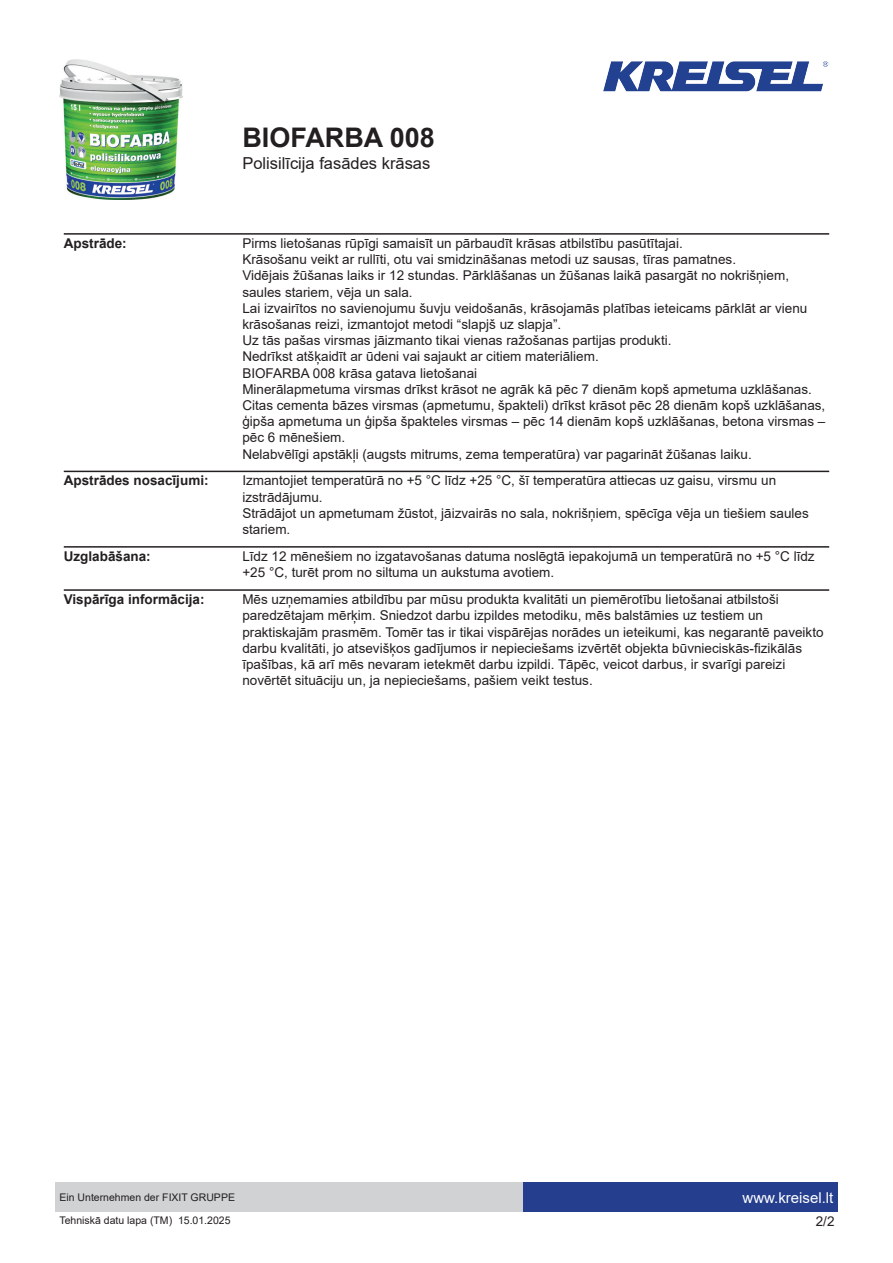
<style>
.page{position:relative;width:893px;height:1263px;background:#fff}
.page>*{position:absolute;margin:0;border:0;box-sizing:border-box;transform-origin:0 0}
.t1{font:700 27px "Arial";color:#231f20}
.t2{font:16.5px "Arial";color:#231f20}
.t3{font:15px "Arial";color:#fff}
.t4{font:13.5px/16.2px "Arial";color:#231f20}
.t5{font:700 13.5px "Arial";color:#231f20}
.t6{font:10.5px "Arial";color:#231f20}
</style>
<div class="page">
<img style="left:60px;top:60px;width:123px;height:140px">
<img style="left:603px;top:61px;width:226px;height:31px">
<div style="left:523px;top:1182px;width:315px;height:30px;background:#253f8e"></div>
<div style="left:55px;top:1182px;width:468px;height:30px;background:#d1d2d4"></div>
<hr style="left:64px;top:233px;width:765px;height:2px;background:#231f20">
<hr style="left:64px;top:471px;width:765px;height:1px;background:#231f20">
<hr style="left:64px;top:546px;width:765px;height:2px;background:#231f20">
<hr style="left:64px;top:589px;width:765px;height:2px;background:#231f20">
<h1 class="t1" style="left:242px;top:119px;width:194px">BIOFARBA 008</h1>
<p class="t2" style="left:242px;top:152px;width:189px">Polisilīcija fasādes krāsas</p>
<p class="t5" style="left:64px;top:234px;width:65px">Apstrāde:</p>
<p class="t4" style="left:242px;top:235px;width:584px">Pirms lietošanas rūpīgi samaisīt un pārbaudīt krāsas atbilstību pasūtītajai.<br>Krāsošanu veikt ar rullīti, otu vai smidzināšanas metodi uz sausas, tīras pamatnes.<br>Vidējais žūšanas laiks ir 12 stundas. Pārklāšanas un žūšanas laikā pasargāt no nokrišņiem, saules stariem, vēja un sala.<br>Lai izvairītos no savienojumu šuvju veidošanās, krāsojamās platības ieteicams pārklāt ar vienu krāsošanas reizi, izmantojot metodi “slapjš uz slapja”.<br>Uz tās pašas virsmas jāizmanto tikai vienas ražošanas partijas produkti.<br>Nedrīkst atšķaidīt ar ūdeni vai sajaukt ar citiem materiāliem.<br>BIOFARBA 008 krāsa gatava lietošanai<br>Minerālapmetuma virsmas drīkst krāsot ne agrāk kā pēc 7 dienām kopš apmetuma uzklāšanas.<br>Citas cementa bāzes virsmas (apmetumu, špakteli) drīkst krāsot pēc 28 dienām kopš uzklāšanas, ģipša apmetuma un ģipša špakteles virsmas – pēc 14 dienām kopš uzklāšanas, betona virsmas – pēc 6 mēnešiem.<br>Nelabvēlīgi apstākļi (augsts mitrums, zema temperatūra) var pagarināt žūšanas laiku.</p>
<p class="t5" style="left:64px;top:471px;width:146px">Apstrādes nosacījumi:</p>
<p class="t4" style="left:242px;top:472px;width:568px">Izmantojiet temperatūrā no +5 °C līdz +25 °C, šī temperatūra attiecas uz gaisu, virsmu un izstrādājumu.<br>Strādājot un apmetumam žūstot, jāizvairās no sala, nokrišņiem, spēcīga vēja un tiešiem saules stariem.</p>
<p class="t5" style="left:64px;top:547px;width:89px">Uzglabāšana:</p>
<p class="t4" style="left:242px;top:548px;width:574px">Līdz 12 mēnešiem no izgatavošanas datuma noslēgtā iepakojumā un temperatūrā no +5 °C līdz +25 °C, turēt prom no siltuma un aukstuma avotiem.</p>
<p class="t5" style="left:64px;top:590px;width:142px">Vispārīga informācija:</p>
<p class="t4" style="left:242px;top:591px;width:583px">Mēs uzņemamies atbildību par mūsu produkta kvalitāti un piemērotību lietošanai atbilstoši paredzētajam mērķim. Sniedzot darbu izpildes metodiku, mēs balstāmies uz testiem un praktiskajām prasmēm. Tomēr tas ir tikai vispārējas norādes un ieteikumi, kas negarantē paveikto darbu kvalitāti, jo atsevišķos gadījumos ir nepieciešams izvērtēt objekta būvnieciskās-fizikālās īpašības, kā arī mēs nevaram ietekmēt darbu izpildi. Tāpēc, veicot darbus, ir svarīgi pareizi novērtēt situāciju un, ja nepieciešams, pašiem veikt testus.</p>
<p class="t6" style="left:60px;top:1190px;width:177px">Ein Unternehmen der FIXIT GRUPPE</p>
<p class="t3" style="left:743px;top:1187px;width:92px">www.kreisel.lt</p>
<p class="t6" style="left:60px;top:1213px;width:173px">Tehniskā datu lapa (TM) 15.01.2025</p>
<p class="t4" style="left:816px;top:1213px;width:20px">2/2</p>
</div>
